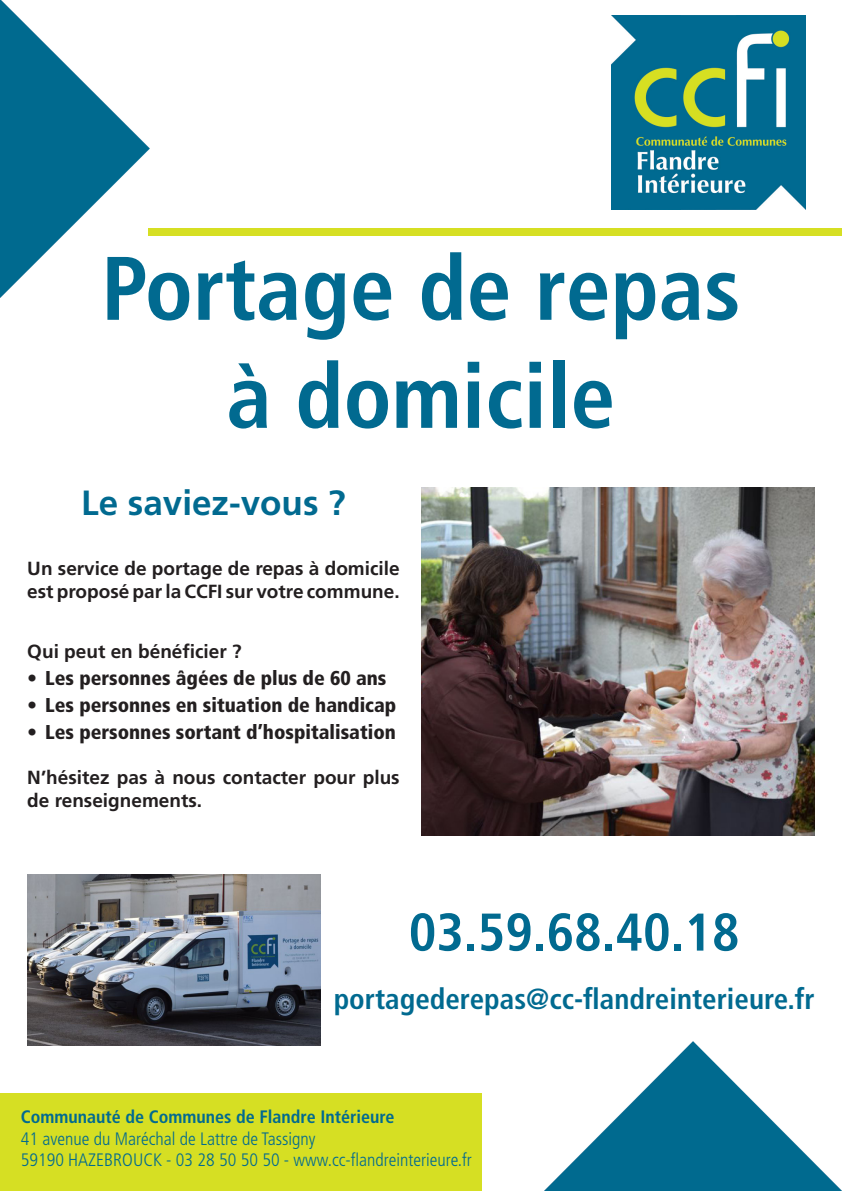
<style>
.page{position:relative;width:842px;height:1191px;background:#fff}
.page>*{position:absolute;margin:0;border:0;box-sizing:border-box;transform-origin:0 0}
.t1{font:700 condensed 90px "Frutiger";color:#016a90}
.t2{font:700 condensed 53px "Frutiger";color:#016a90}
.t3{font:700 35px "Frutiger";color:#016a90}
.t4{font:700 condensed 29px "Frutiger";color:#016a90}
.t5{font:900 condensed 20px "Frutiger";color:#231f20}
.t6{font:700 19px/22.8px "Frutiger";color:#231f20}
.t7{font:300 condensed 18px "Frutiger";color:#016a90}
.t8{font:700 condensed 18px "Frutiger";color:#016a90}
</style>
<div class="page">
<img style="left:0;top:0;width:149px;height:297px">
<img style="left:545px;top:1042px;width:297px;height:149px">
<div style="left:0;top:1093px;width:481px;height:98px;background:#d6df23"></div>
<img style="left:611px;top:16px;width:195px;height:194px">
<div style="left:149px;top:228px;width:693px;height:7px;background:#d6df23"></div>
<img style="left:421px;top:487px;width:394px;height:348px">
<img style="left:27px;top:874px;width:293px;height:171px">
<p class="t1" style="left:101px;top:235px;width:641px">Portage de repas</p>
<p class="t1" style="left:227px;top:343px;width:390px">à domicile</p>
<p class="t3" style="left:81px;top:482px;width:266px">Le saviez-vous ?</p>
<p class="t6" style="left:27px;top:557px;width:374px">Un service de portage de repas à domicile est proposé par la CCFI sur votre commune.</p>
<p class="t6" style="left:27px;top:639px;width:216px">Qui peut en bénéficier ?</p>
<p class="t5" style="left:27px;top:665px;width:361px">• Les personnes âgées de plus de 60 ans</p>
<p class="t5" style="left:27px;top:692px;width:371px">• Les personnes en situation de handicap</p>
<p class="t5" style="left:27px;top:719px;width:370px">• Les personnes sortant d’hospitalisation</p>
<p class="t6" style="left:27px;top:766px;width:374px">N’hésitez pas à nous contacter pour plus de renseignements.</p>
<p class="t2" style="left:409px;top:900px;width:332px">03.59.68.40.18</p>
<p class="t4" style="left:334px;top:981px;width:483px">portagederepas@cc-flandreinterieure.fr</p>
<p class="t8" style="left:21px;top:1106px;width:375px">Communauté de Communes de Flandre Intérieure</p>
<p class="t7" style="left:21px;top:1128px;width:296px">41 avenue du Maréchal de Lattre de Tassigny</p>
<p class="t7" style="left:21px;top:1149px;width:452px">59190 HAZEBROUCK - 03 28 50 50 50 - www.cc-flandreinterieure.fr</p>
</div>
